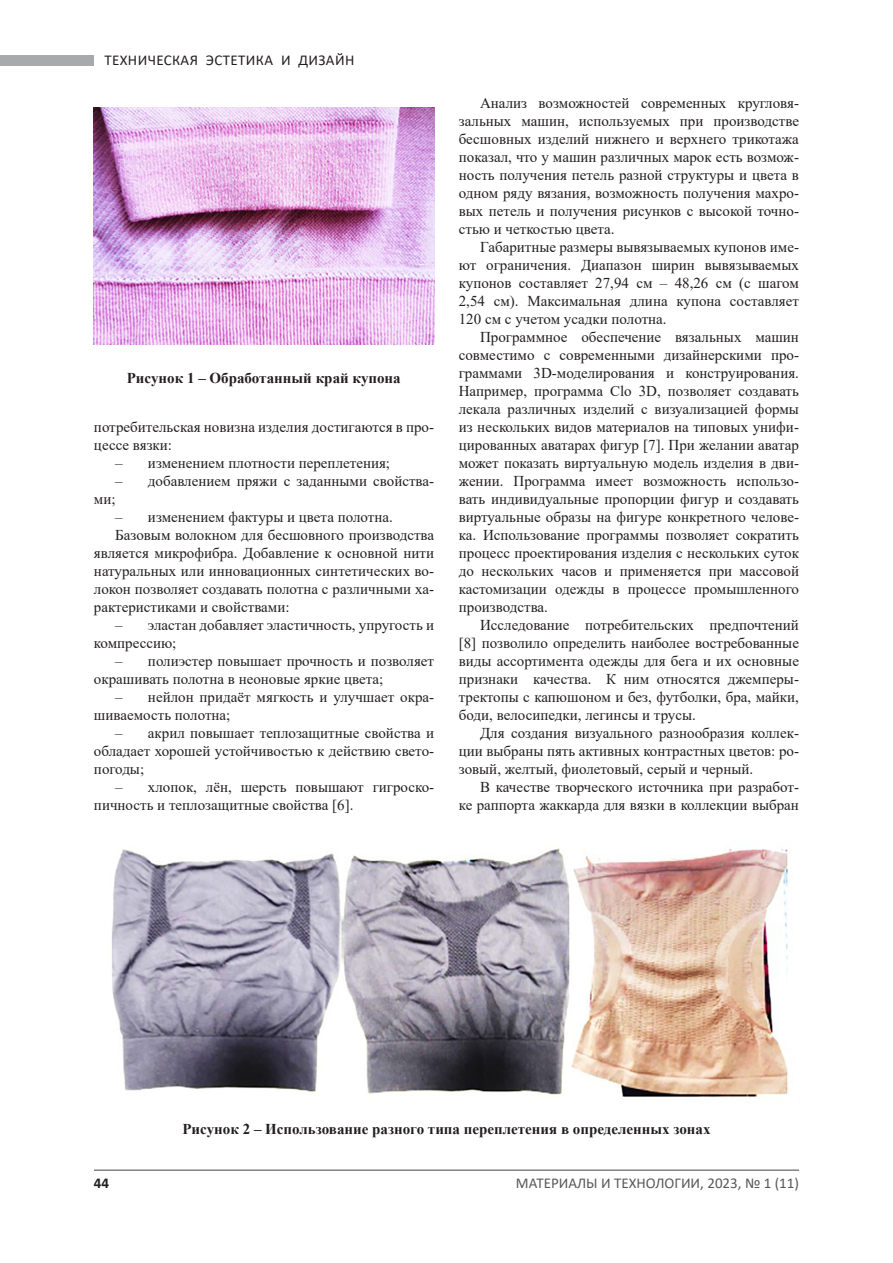
<style>
.page{position:relative;width:893px;height:1263px;background:#fff}
.page>*{position:absolute;margin:0;border:0;box-sizing:border-box;transform-origin:0 0}
.Основной_текст{font:15px/18px "Times New Roman";color:#231f20;text-align:justify}
.Рисунок{font:700 15px "Times New Roman";color:#231f20}
.t1{font:15px "Calibri";color:#57585a}
.t2{font:15px "Calibri";letter-spacing:.025em;color:#231f20}
.t3{font:700 15px "Calibri";color:#231f20}
</style>
<div class="page">
<hr style="left:94px;top:1169px;width:705px;height:2px;background:#57585a">
<div style="left:0;top:55px;width:94px;height:11px;background:#a8a9ad"></div>
<img style="left:94px;top:108px;width:340px;height:237px">
<img style="left:112px;top:848px;width:677px;height:249px">
<p class="t2" style="left:104px;top:50px;width:251px">ТЕХНИЧЕСКАЯ ЭСТЕТИКА И ДИЗАЙН</p>
<p class="Рисунок" style="left:127px;top:367px;width:275px">Рисунок 1 – Обработанный край купона</p>
<p class="Основной_текст" style="left:94px;top:418px;width:342px">потребительская новизна изделия достигаются в про&shy;цессе вязки:</p>
<p class="Основной_текст" style="left:115px;top:454px;width:276px">– изменением плотности переплетения;</p>
<p class="Основной_текст" style="left:94px;top:472px;width:342px;text-indent:21px">– добавлением пряжи с заданными свойства&shy;ми;</p>
<p class="Основной_текст" style="left:115px;top:508px;width:279px">– изменением фактуры и цвета полотна.</p>
<p class="Основной_текст" style="left:94px;top:526px;width:342px;text-indent:21px">Базовым волокном для бесшовного производства является микрофибра. Добавление к основной нити натуральных или инновационных синтетических во&shy;локон позволяет создавать полотна с различными ха&shy;рактеристиками и свойствами:</p>
<p class="Основной_текст" style="left:94px;top:616px;width:342px;text-indent:21px">– эластан добавляет эластичность, упругость и компрессию;</p>
<p class="Основной_текст" style="left:94px;top:652px;width:342px;text-indent:21px">– полиэстер повышает прочность и позволяет окрашивать полотна в неоновые яркие цвета;</p>
<p class="Основной_текст" style="left:94px;top:688px;width:342px;text-indent:21px">– нейлон придаёт мягкость и улучшает окра&shy;шиваемость полотна;</p>
<p class="Основной_текст" style="left:94px;top:724px;width:342px;text-indent:21px">– акрил повышает теплозащитные свойства и обладает хорошей устойчивостью к действию свето&shy;погоды;</p>
<p class="Основной_текст" style="left:94px;top:778px;width:342px;text-indent:21px">– хлопок, лён, шерсть повышают гигроско&shy;пичность и теплозащитные свойства [6].</p>
<p class="Основной_текст" style="left:459px;top:94px;width:342px;text-indent:21px">Анализ возможностей современных кругловя&shy;зальных машин, используемых при производстве бесшовных изделий нижнего и верхнего трикотажа показал, что у машин различных марок есть возмож&shy;ность получения петель разной структуры и цвета в одном ряду вязания, возможность получения махро&shy;вых петель и получения рисунков с высокой точно&shy;стью и четкостью цвета.</p>
<p class="Основной_текст" style="left:459px;top:238px;width:342px;text-indent:21px">Габаритные размеры вывязываемых купонов име&shy;ют ограничения. Диапазон ширин вывязываемых купонов составляет 27,94 см – 48,26 см (с шагом 2,54 см). Максимальная длина купона составляет 120 см с учетом усадки полотна.</p>
<p class="Основной_текст" style="left:459px;top:328px;width:342px;text-indent:21px">Программное обеспечение вязальных машин совместимо с современными дизайнерскими про&shy;граммами 3D-моделирования и конструирования.<br>Например, программа Clo 3D, позволяет создавать лекала различных изделий с визуализацией формы из нескольких видов материалов на типовых унифи&shy;цированных аватарах фигур [7]. При желании аватар может показать виртуальную модель изделия в дви&shy;жении. Программа имеет возможность использо&shy;вать индивидуальные пропорции фигур и создавать виртуальные образы на фигуре конкретного челове&shy;ка. Использование программы позволяет сократить процесс проектирования изделия с нескольких суток до нескольких часов и применяется при массовой кастомизации одежды в процессе промышленного производства.</p>
<p class="Основной_текст" style="left:459px;top:616px;width:342px;text-indent:21px">Исследование потребительских предпочтений [8] позволило определить наиболее востребованные виды ассортимента одежды для бега и их основные признаки качества. К ним относятся джемперы&shy;тректопы с капюшоном и без, футболки, бра, майки, боди, велосипедки, легинсы и трусы.</p>
<p class="Основной_текст" style="left:459px;top:724px;width:342px;text-indent:21px">Для создания визуального разнообразия коллек&shy;ции выбраны пять активных контрастных цветов: ро&shy;зовый, желтый, фиолетовый, серый и черный.</p>
<p class="Основной_текст" style="left:459px;top:778px;width:342px;text-align:right">В качестве творческого источника при разработ-<br>ке раппорта жаккарда для вязки в коллекции выбран</p>
<p class="Рисунок" style="left:182px;top:1118px;width:530px">Рисунок 2 – Использование разного типа переплетения в определенных зонах</p>
<p class="t3" style="left:94px;top:1172px;width:17px">44</p>
<p class="t1" style="left:516px;top:1173px;width:285px">МАТЕРИАЛЫ И ТЕХНОЛОГИИ, 2023, № 1 (11)</p>
</div>
